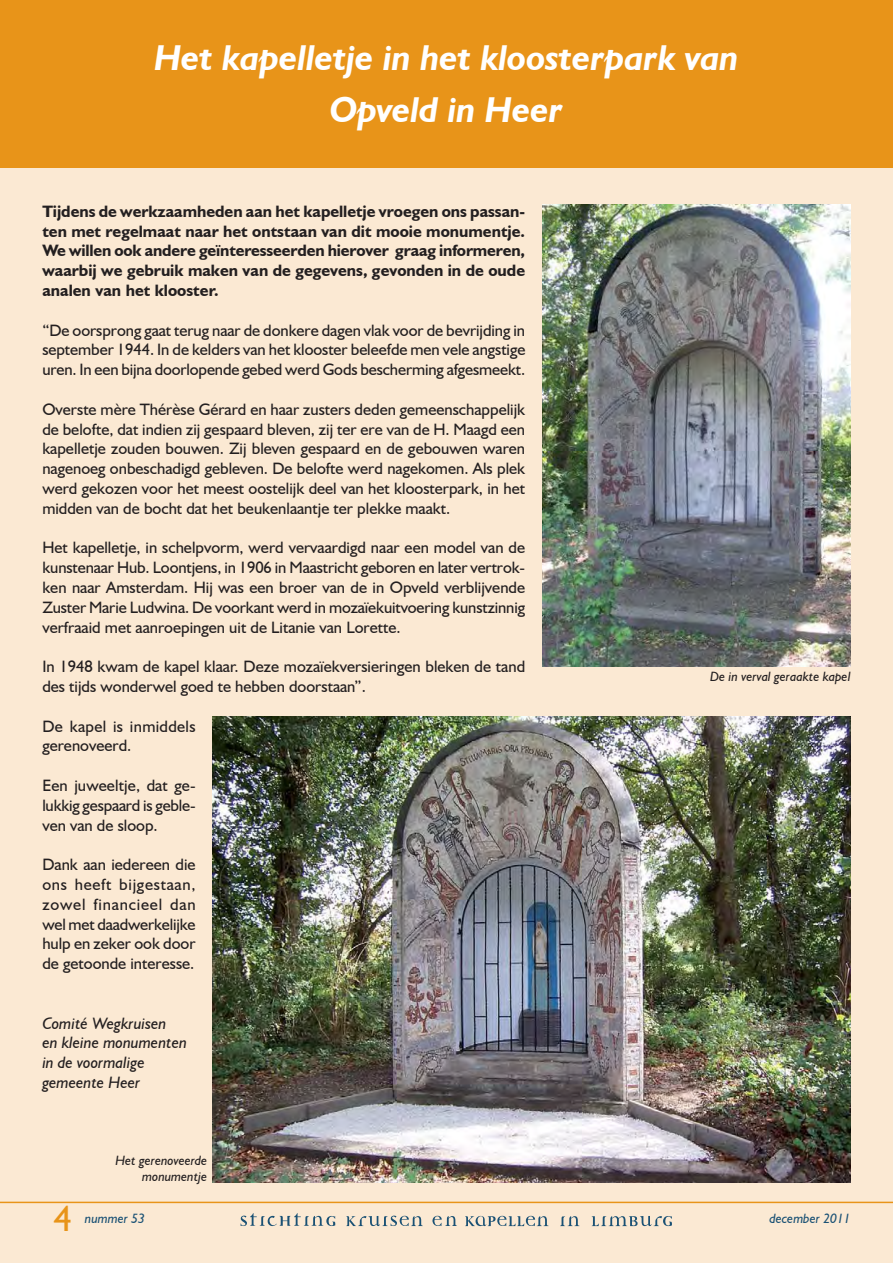
<style>
.page{position:relative;width:893px;height:1263px;background:#fff}
.page>*{position:absolute;margin:0;border:0;box-sizing:border-box;transform-origin:0 0}
.t1{font:italic 700 36px/51.6px "Humanist 521 BT";color:#fff;text-align:center}
.t2{font:36px "Humanist 521 BT";color:#e89419}
.t3{font:16.5px/19.8px "Humanist 521 BT";color:#231f20;text-align:justify}
.t4{font:700 16.5px/19.8px "Humanist 521 BT";color:#231f20;text-align:justify}
.t5{font:italic 16.5px/19.8px "Humanist 521 BT";color:#231f20}
.t6{font:16.5px/19.8px "Humanist 521 BT";letter-spacing:.02em;color:#231f20}
.t7{font:italic 13.5px/16.2px "Humanist 521 BT";color:#231f20;text-align:right}
.t8{font:italic 13.5px "Humanist 521 BT";color:#1a5174}
</style>
<div class="page">
<div style="left:0;top:0;width:892px;height:1263px;background:#fbe9d3"></div>
<hr style="left:0;top:1202px;width:892px;height:1px;background:#e89419">
<svg style="left:346px;top:1216px;width:77px;height:10px"></svg>
<svg style="left:432px;top:1216px;width:25px;height:10px"></svg>
<svg style="left:240px;top:1213px;width:95px;height:13px"></svg>
<svg style="left:465px;top:1216px;width:83px;height:10px"></svg>
<svg style="left:560px;top:1216px;width:19px;height:10px"></svg>
<svg style="left:591px;top:1216px;width:81px;height:10px"></svg>
<img style="left:213px;top:716px;width:637px;height:466px">
<div style="left:0;top:0;width:892px;height:168px;background:#e89419"></div>
<img style="left:542px;top:204px;width:308px;height:462px">
<h1 class="t1" style="left:154px;top:31px;width:585px">Het kapelletje in het kloosterpark van<br>Opveld in Heer</h1>
<p class="t4" style="left:42px;top:201px;width:484px">Tijdens de werkzaamheden aan het kapelletje vroegen ons passan&shy;ten met regelmaat naar het ontstaan van dit mooie monumentje.<br>We willen ook andere geïnteresseerden hierover graag informeren, waarbij we gebruik maken van de gegevens, gevonden in de oude analen van het klooster.</p>
<p class="t3" style="left:42px;top:320px;width:484px">“De oorsprong gaat terug naar de donkere dagen vlak voor de bevrijding in september 1944. In de kelders van het klooster beleefde men vele angstige uren. In een bijna doorlopende gebed werd Gods bescherming afgesmeekt.</p>
<p class="t3" style="left:42px;top:399px;width:484px">Overste mère Thérèse Gérard en haar zusters deden gemeenschappelijk de belofte, dat indien zij gespaard bleven, zij ter ere van de H. Maagd een kapelletje zouden bouwen. Zij bleven gespaard en de gebouwen waren nagenoeg onbeschadigd gebleven. De belofte werd nagekomen. Als plek werd gekozen voor het meest oostelijk deel van het kloosterpark, in het midden van de bocht dat het beukenlaantje ter plekke maakt.</p>
<p class="t3" style="left:42px;top:537px;width:484px">Het kapelletje, in schelpvorm, werd vervaardigd naar een model van de kunstenaar Hub. Loontjens, in 1906 in Maastricht geboren en later vertrok&shy;ken naar Amsterdam. Hij was een broer van de in Opveld verblijvende Zuster Marie Ludwina. De voorkant werd in mozaïekuitvoering kunstzinnig verfraaid met aanroepingen uit de Litanie van Lorette.</p>
<p class="t3" style="left:42px;top:656px;width:484px">In 1948 kwam de kapel klaar. Deze mozaïekversieringen bleken de tand des tijds wonderwel goed te hebben doorstaan”.</p>
<p class="t6" style="left:42px;top:716px;width:155px">De kapel is inmiddels gerenoveerd.</p>
<p class="t3" style="left:42px;top:775px;width:155px">Een juweeltje, dat ge&shy;lukkig gespaard is geble&shy;ven van de sloop.</p>
<p class="t3" style="left:42px;top:854px;width:155px">Dank aan iedereen die ons heeft bijgestaan, zowel financieel dan wel met daadwerkelijke hulp en zeker ook door de getoonde interesse.</p>
<p class="t5" style="left:42px;top:1013px;width:146px">Comité Wegkruisen<br>en kleine monumenten in de voormalige gemeente Heer</p>
<p class="t7" style="left:115px;top:1152px;width:93px">Het gerenoveerde monumentje</p>
<p class="t7" style="left:710px;top:668px;width:142px">De in verval geraakte kapel</p>
<h1 class="t2" style="left:54px;top:1197px;width:20px">4</h1>
<p class="t8" style="left:85px;top:1210px;width:62px">nummer 53</p>
<p class="t8" style="left:769px;top:1210px;width:83px">december 2011</p>
</div>
